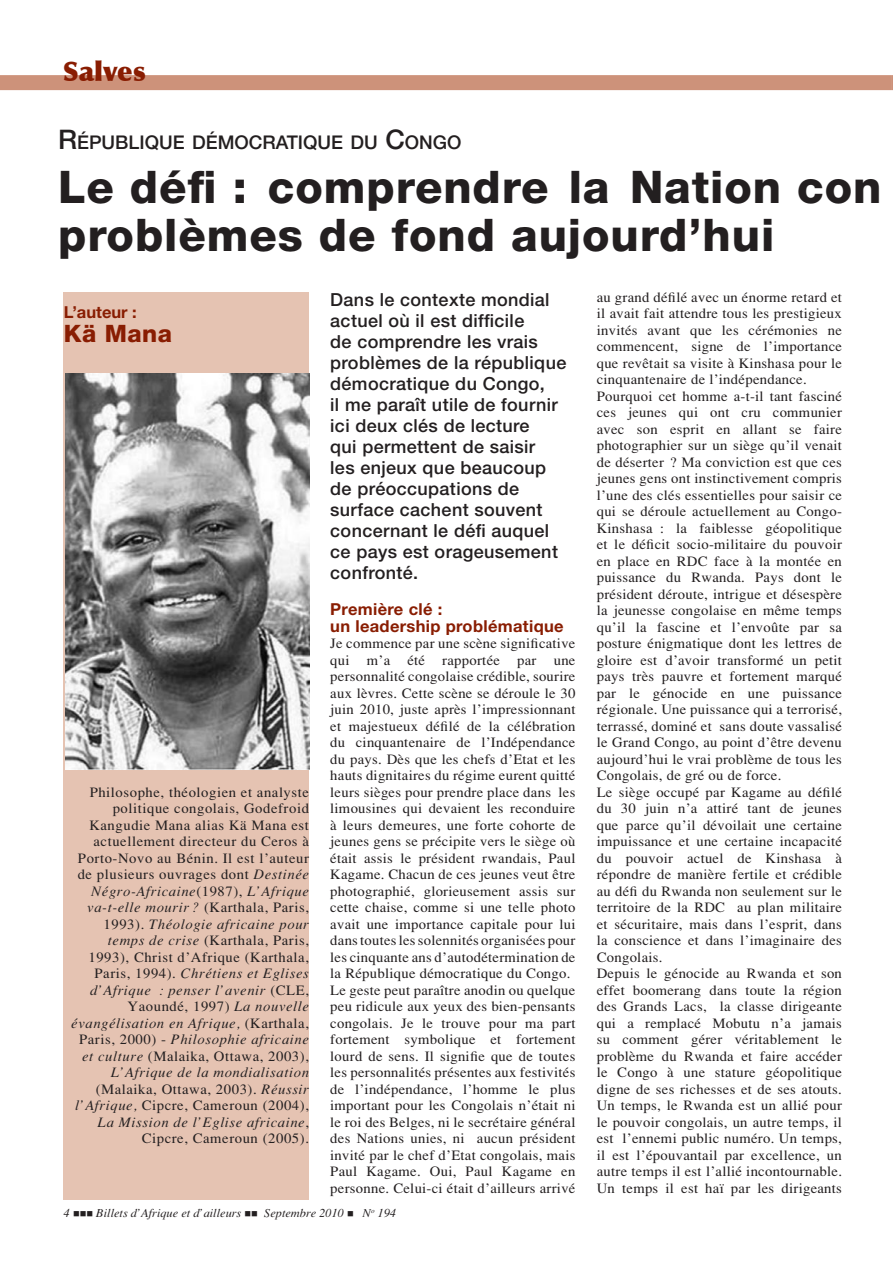
<style>
.page{position:relative;width:893px;height:1263px;background:#fff}
.page>*{position:absolute;margin:0;border:0;box-sizing:border-box;transform-origin:0 0}
.t1{font:800 45px/48px "Helvetica Neue";letter-spacing:.02em;color:#231f20}
.t2{font:900 27px "Optima";color:#891d02}
.t3{font:800 24px "Helvetica Neue";letter-spacing:.02em;color:#891d02}
.t4{font:500 18.9px "Helvetica Neue";color:#231f20}
.t5{font:500 18px/21px "Helvetica Neue";letter-spacing:.02em;color:#231f20}
.t6{font:700 16.5px/16.5px "Helvetica Neue";letter-spacing:.02em;color:#891d02}
.t7{font:14.25px/16.5px "Tim Roma Fine";letter-spacing:.02em;color:#231f20}
.t8{font:14.25px/16.5px "Tim Roma Fine";letter-spacing:.04em;color:#231f20;text-align:right}
.t9{font:14.25px/16.5px "Tim Ital Fine";letter-spacing:.04em;color:#231f20;text-align:center}
.t10{font:12px "Tim Ital Fine";color:#231f20}
.s1{font-size:27px}
.s2{font-family:"Tim Ital Fine"}
.s3{font-family:"Tim Roma Fine"}
</style>
<div class="page">
<div style="left:0;top:75px;width:892px;height:15px;background:#cd927a"></div>
<svg style="left:892px;top:75px;width:1px;height:15px"></svg>
<div style="left:64px;top:292px;width:245px;height:907px;background:#e5c3b2"></div>
<img style="left:65px;top:373px;width:244px;height:397px">
<h2 class="t2" style="left:63px;top:55px;width:84px">Salves</h2>
<h3 class="t4" style="left:58px;top:131px;width:405px"><span class="s1">R</span>épublique démocratique du <span class="s1">C</span>ongo</h3>
<h1 class="t1" style="left:58px;top:162px;width:825px">Le défi : comprendre la Nation con problèmes de fond aujourd’hui</h1>
<p class="t6" style="left:64px;top:304px;width:75px">L’auteur :</p>
<h3 class="t3" style="left:64px;top:319px;width:110px">Kä Mana</h3>
<p class="t8" style="left:78px;top:783px;width:233px">Philosophe, théologien et analyste politique congolais, Godefroid Kangudie Mana alias Kä Mana est actuellement directeur du Ceros à Porto-Novo au Bénin. Il est l’auteur de plusieurs ouvrages dont <span class="s2">Destinée</span></p>
<p class="t9" style="left:87px;top:882px;width:223px;text-align:right">Négro-Africaine<span class="s3">(1987),</span> L’Afrique va-t-elle mourir? <span class="s3">(Karthala, Paris,<br>1993).</span> Théologie africaine pour</p>
<p class="t8" style="left:88px;top:932px;width:222px"><span class="s2">temps de crise</span> (Karthala, Paris,<br>1993), Christ d’Afrique (Karthala,</p>
<p class="t9" style="left:90px;top:965px;width:220px"><span class="s3">Paris, 1994).</span> Chrétiens et Eglises d’Afrique : penser l’avenir <span class="s3">(CLE,</span></p>
<p class="t8" style="left:128px;top:998px;width:183px">Yaoundé, 1997) <span class="s2">La nouvelle</span></p>
<p class="t9" style="left:71px;top:1014px;width:239px">évangélisation en Afrique, <span class="s3">(Karthala,<br>Paris, 2000) -</span> Philosophie africaine</p>
<p class="t8" style="left:82px;top:1047px;width:228px"><span class="s2">et culture</span> (Malaika, Ottawa, 2003),</p>
<p class="t9" style="left:111px;top:1064px;width:199px">L’Afrique de la mondialisation</p>
<p class="t8" style="left:75px;top:1080px;width:235px">(Malaika, Ottawa, 2003). <span class="s2">Réussir l’Afrique,</span> Cipcre, Cameroun (2004),</p>
<p class="t9" style="left:98px;top:1113px;width:213px">La Mission de l’Eglise africaine<span class="s3">,</span></p>
<p class="t8" style="left:142px;top:1130px;width:169px">Cipcre, Cameroun (2005).</p>
<p class="t5" style="left:330px;top:289px;width:238px">Dans le contexte mondial actuel où il est difficile<br>de comprendre les vrais problèmes de la république démocratique du Congo,<br>il me paraît utile de fournir ici deux clés de lecture<br>qui permettent de saisir<br>les enjeux que beaucoup de préoccupations de surface cachent souvent concernant le défi auquel ce pays est orageusement confronté.</p>
<p class="t6" style="left:330px;top:601px;width:235px">Première clé :<br>un leadership problématique</p>
<p class="t7" style="left:330px;top:635px;width:247px">Je commence par une scène significative qui m’a été rapportée par une personnalité congolaise crédible, sourire aux lèvres. Cette scène se déroule le 30 juin 2010, juste après l’impressionnant et majestueux défilé de la célébration du cinquantenaire de l’Indépendance du pays. Dès que les chefs d’Etat et les hauts dignitaires du régime eurent quitté leurs sièges pour prendre place dans les limousines qui devaient les reconduire à leurs demeures, une forte cohorte de jeunes gens se précipite vers le siège où était assis le président rwandais, Paul Kagame. Chacun de ces jeunes veut être photographié, glorieusement assis sur cette chaise, comme si une telle photo avait une importance capitale pour lui dans toutes les solennités organisées pour les cinquante ans d’autodétermination de la République démocratique du Congo.<br>Le geste peut paraître anodin ou quelque peu ridicule aux yeux des bien-pensants congolais. Je le trouve pour ma part fortement symbolique et fortement lourd de sens. Il signifie que de toutes les personnalités présentes aux festivités de l’indépendance, l’homme le plus important pour les Congolais n’était ni le roi des Belges, ni le secrétaire général des Nations unies, ni aucun président invité par le chef d’Etat congolais, mais Paul Kagame. Oui, Paul Kagame en personne. Celui-ci était d’ailleurs arrivé</p>
<p class="t10" style="left:73px;top:1206px;width:325px">■■■ Billets d’Afrique et d’ailleurs ■■ Septembre 2010 ■ N<sup>o</sup> 194</p>
<p class="t7" style="left:597px;top:288px;width:247px">au grand défilé avec un énorme retard et il avait fait attendre tous les prestigieux invités avant que les cérémonies ne commencent, signe de l’importance que revêtait sa visite à Kinshasa pour le cinquantenaire de l’indépendance.<br>Pourquoi cet homme a-t-il tant fasciné ces jeunes qui ont cru communier avec son esprit en allant se faire photographier sur un siège qu’il venait de déserter ? Ma conviction est que ces jeunes gens ont instinctivement compris l’une des clés essentielles pour saisir ce qui se déroule actuellement au Congo-Kinshasa : la faiblesse géopolitique et le déficit socio-militaire du pouvoir en place en RDC face à la montée en puissance du Rwanda. Pays dont le président déroute, intrigue et désespère la jeunesse congolaise en même temps qu’il la fascine et l’envoûte par sa posture énigmatique dont les lettres de gloire est d’avoir transformé un petit pays très pauvre et fortement marqué par le génocide en une puissance régionale. Une puissance qui a terrorisé, terrassé, dominé et sans doute vassalisé le Grand Congo, au point d’être devenu aujourd’hui le vrai problème de tous les Congolais, de gré ou de force.<br>Le siège occupé par Kagame au défilé du 30 juin n’a attiré tant de jeunes que parce qu’il dévoilait une certaine impuissance et une certaine incapacité du pouvoir actuel de Kinshasa à répondre de manière fertile et crédible au défi du Rwanda non seulement sur le territoire de la RDC au plan militaire et sécuritaire, mais dans l’esprit, dans la conscience et dans l’imaginaire des Congolais.<br>Depuis le génocide au Rwanda et son effet boomerang dans toute la région des Grands Lacs, la classe dirigeante qui a remplacé Mobutu n’a jamais su comment gérer véritablement le problème du Rwanda et faire accéder le Congo à une stature géopolitique digne de ses richesses et de ses atouts.<br>Un temps, le Rwanda est un allié pour le pouvoir congolais, un autre temps, il est l’ennemi public numéro. Un temps, il est l’épouvantail par excellence, un autre temps il est l’allié incontournable.<br>Un temps il est haï par les dirigeants</p>
</div>
